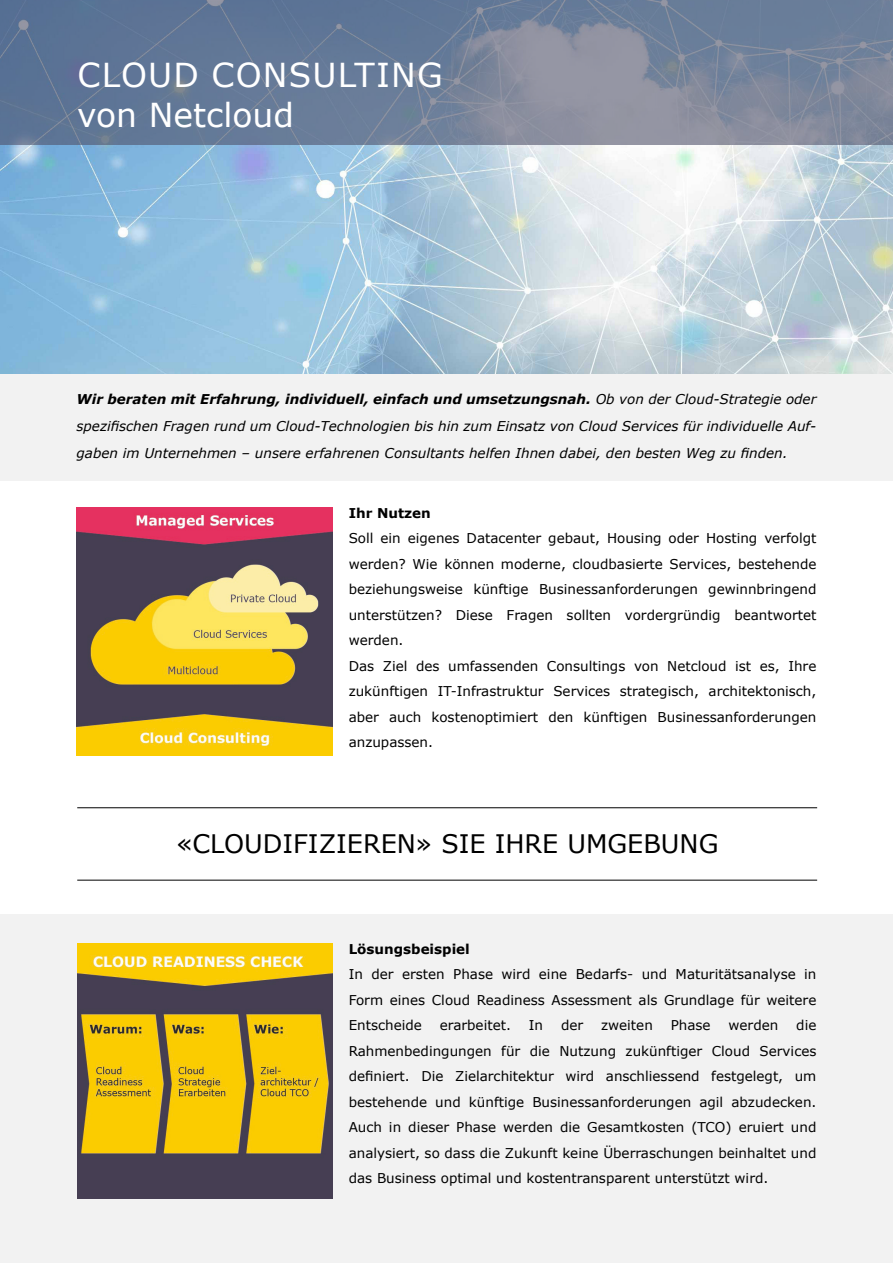
<style>
.page{position:relative;width:893px;height:1263px;background:#fff}
.page>*{position:absolute;margin:0;border:0;box-sizing:border-box;transform-origin:0 0}
.t1{font:33px/39.6px "Verdana";letter-spacing:.03em;color:#fff}
.t2{font:25.5px "Verdana";color:#000}
.t3{font:13.5px/25.5px "Verdana";color:#000;text-align:justify}
.t4{font:italic 13.5px/27px "Verdana";color:#000;text-align:justify}
.t5{font:700 13.5px "Verdana";color:#000}
.s1{font-weight:700}
</style>
<div class="page">
<img style="left:0;top:145px;width:893px;height:229px">
<div style="left:0;top:374px;width:893px;height:106px;background:#f2f2f2"></div>
<div style="left:0;top:914px;width:893px;height:349px;background:#f2f2f2"></div>
<svg style="left:0;top:0;width:893px;height:145px;background:#707f99"></svg>
<img style="left:77px;top:943px;width:255px;height:255px">
<hr style="left:77px;top:880px;width:740px;height:1px;background:#000">
<hr style="left:77px;top:807px;width:740px;height:1px;background:#000">
<img style="left:77px;top:508px;width:255px;height:247px">
<h1 class="t1" style="left:77px;top:55px;width:367px">CLOUD CONSULTING von Netcloud</h1>
<p class="t4" style="left:77px;top:386px;width:741px"><span class="s1">Wir beraten mit Erfahrung, individuell, einfach und umsetzungsnah.</span> Ob von der Cloud-Strategie oder spezifischen Fragen rund um Cloud-Technologien bis hin zum Einsatz von Cloud Services für individuelle Auf&shy;gaben im Unternehmen – unsere erfahrenen Consultants helfen Ihnen dabei, den besten Weg zu finden.</p>
<p class="t5" style="left:349px;top:503px;width:84px">Ihr Nutzen</p>
<p class="t3" style="left:349px;top:525px;width:469px;text-align:left">Soll ein eigenes Datacenter gebaut, Housing oder Hosting verfolgt werden? Wie können moderne, cloudbasierte Services, bestehende beziehungsweise künftige Businessanforderungen gewinnbringend unterstützen? Diese Fragen sollten vordergründig beantwortet werden.<br>Das Ziel des umfassenden Consultings von Netcloud ist es, Ihre zukünftigen IT-Infrastruktur Services strategisch, architektonisch, aber auch kostenoptimiert den künftigen Businessanforderungen anzupassen.</p>
<h2 class="t2" style="left:176px;top:826px;width:544px">«CLOUDIFIZIEREN» SIE IHRE UMGEBUNG</h2>
<p class="t5" style="left:349px;top:939px;width:123px">Lösungsbeispiel</p>
<p class="t3" style="left:349px;top:961px;width:469px">In der ersten Phase wird eine Bedarfs- und Maturitätsanalyse in Form eines Cloud Readiness Assessment als Grundlage für weitere Entscheide</p>
<p class="t3" style="left:349px;top:1012px;width:469px;text-indent:448px">die Rahmenbedingungen für die Nutzung zukünftiger Cloud Services definiert. Die Zielarchitektur wird anschliessend festgelegt, um bestehende und künftige Businessanforderungen agil abzudecken.<br>Auch in dieser Phase werden die Gesamtkosten (TCO) eruiert und analysiert, so dass die Zukunft keine Überraschungen beinhaltet und das Business optimal und kostentransparent unterstützt wird.</p>
<p class="t3" style="left:440px;top:1012px;width:73px">erarbeitet.</p>
<p class="t3" style="left:529px;top:1012px;width:16px">In</p>
<p class="t3" style="left:561px;top:1012px;width:24px">der</p>
<p class="t3" style="left:601px;top:1012px;width:53px">zweiten</p>
<p class="t3" style="left:671px;top:1012px;width:41px">Phase</p>
<p class="t3" style="left:728px;top:1012px;width:51px">werden</p>
</div>
